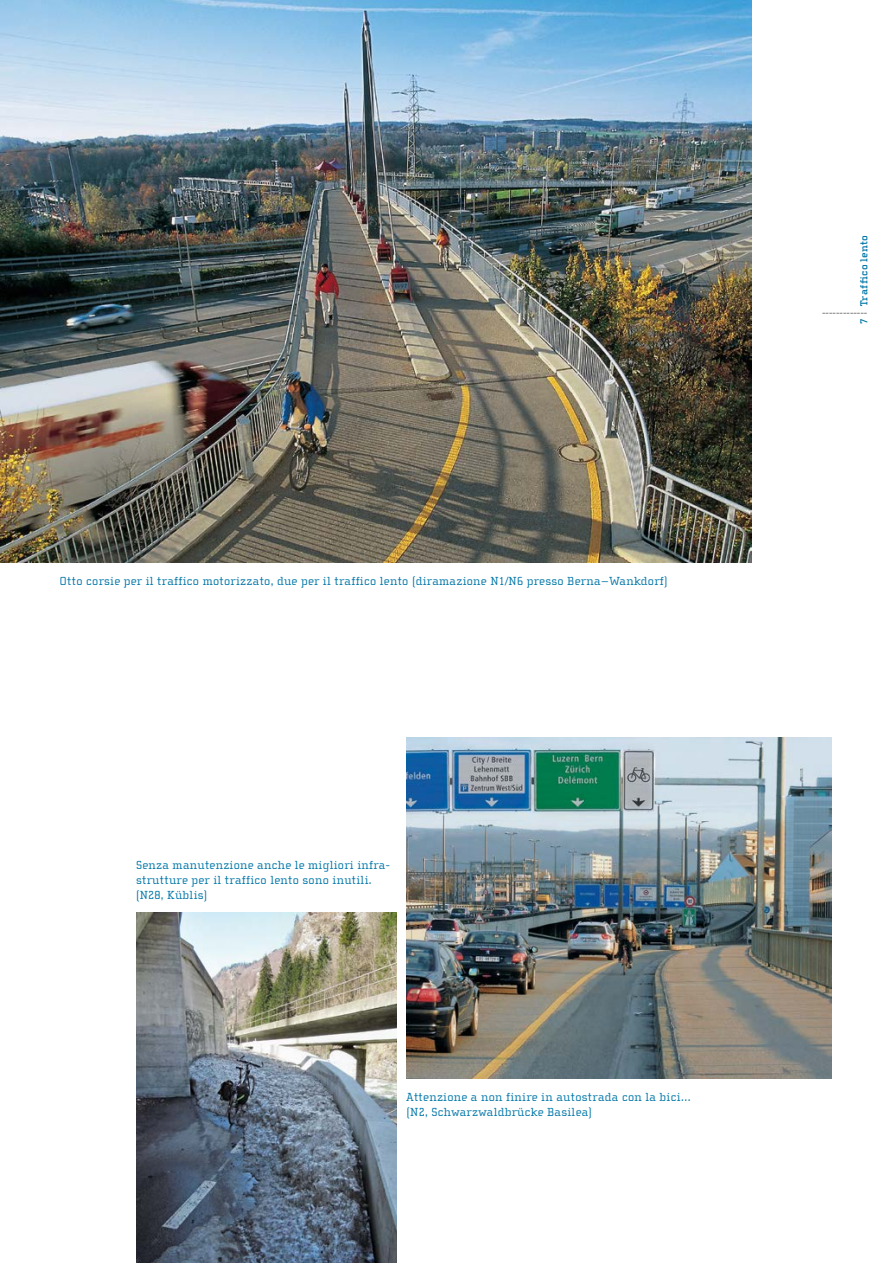
<style>
.page{position:relative;width:893px;height:1263px;background:#fff}
.page>*{position:absolute;margin:0;border:0;box-sizing:border-box;transform-origin:0 0}
.t1{font:12px/15px "Cholla Slab";letter-spacing:.02em;color:#0076a8}
.t2{font:700 10.5px "Cholla Slab";letter-spacing:.025em;color:#0076a8}
.t3{font:100 10.5px "Cholla Slab";color:#000}
</style>
<div class="page">
<img style="left:0;top:0;width:751px;height:562px">
<img style="left:406px;top:738px;width:425px;height:340px">
<img style="left:136px;top:912px;width:260px;height:351px">
<p class="t1" style="left:60px;top:573px;width:610px">Otto corsie per il traffico motorizzato, due per il traffico lento (diramazione N1/N6 presso Berna–Wankdorf)</p>
<p class="t1" style="left:136px;top:858px;width:255px">Senza manutenzione anche le migliori infra&shy;strutture per il traffico lento sono inutili. (N28, Küblis)</p>
<p class="t1" style="left:406px;top:1090px;width:285px">Attenzione a non finire in autostrada con la bici… (N2, Schwarzwaldbrücke Basilea)</p>
<p class="t2" style="left:858px;top:306px;width:72px;rotate:-90deg">Traffico lento</p>
<p class="t3" style="left:822px;top:307px;width:47px">-------------</p>
<p class="t2" style="left:858px;top:324px;width:7px;rotate:-90deg">7</p>
</div>
